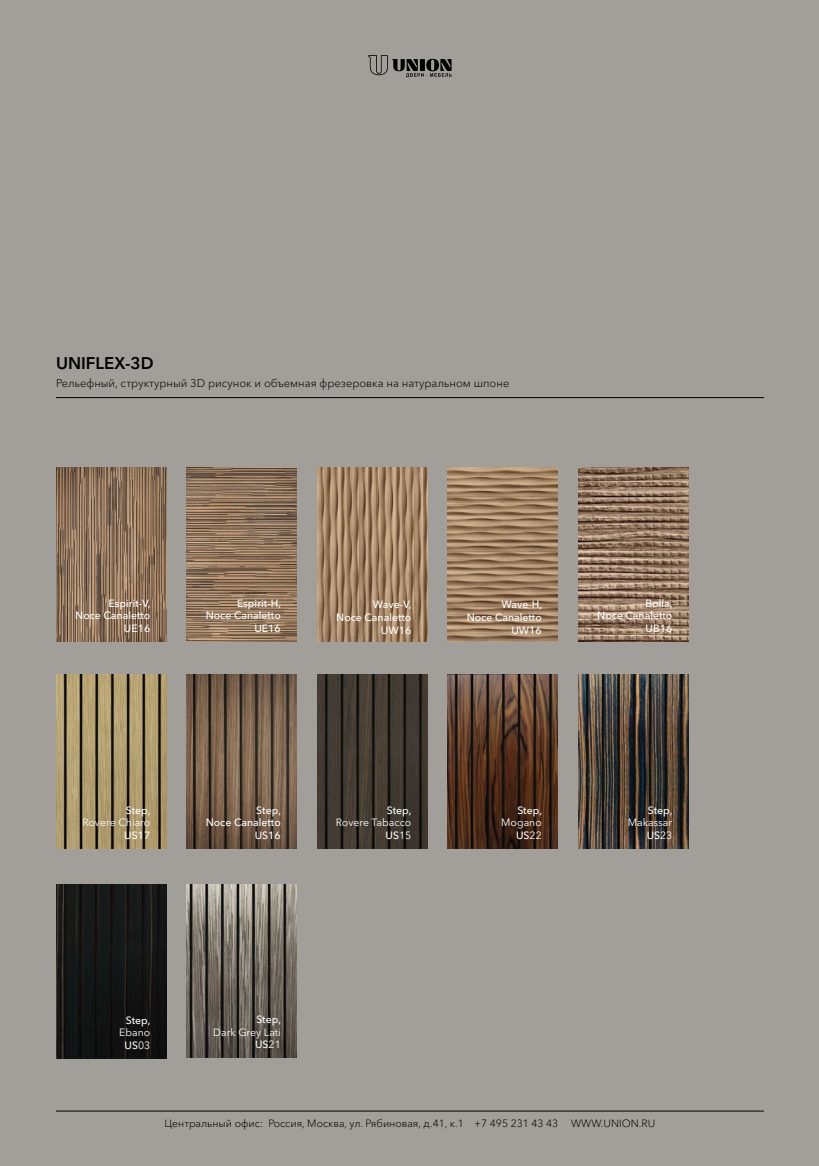
<style>
.page{position:relative;width:819px;height:1166px;background:#a29f9a}
.page>*{position:absolute;margin:0;border:0;box-sizing:border-box;transform-origin:0 0}
.t1{font:600 16.8px "Avenir Next Cyr";color:#000}
.t2{font:300 11.2px "Avenir Next Cyr";color:#000}
.t3{font:500 10.5px/12.6px "Avenir Next Cyr";color:#fff;text-align:right}
.t4{font:10.5px/12.6px "Avenir Next Cyr";color:#fff;text-align:right}
.t5{font:300 10.5px "Avenir Next Cyr";color:#000}
.s1{font-weight:500}
</style>
<div class="page">
<img style="left:56px;top:467px;width:110px;height:174px">
<img style="left:186px;top:467px;width:110px;height:174px">
<img style="left:317px;top:467px;width:110px;height:174px">
<img style="left:447px;top:467px;width:110px;height:174px">
<img style="left:578px;top:675px;width:110px;height:173px">
<img style="left:317px;top:675px;width:110px;height:173px">
<img style="left:186px;top:675px;width:110px;height:173px">
<img style="left:186px;top:884px;width:110px;height:173px">
<img style="left:447px;top:675px;width:110px;height:173px">
<img style="left:578px;top:467px;width:110px;height:174px">
<img style="left:56px;top:675px;width:110px;height:173px">
<img style="left:56px;top:884px;width:110px;height:174px">
<hr style="left:56px;top:1111px;width:707px;height:1px;background:#000">
<hr style="left:56px;top:397px;width:707px;height:1px;background:#000">
<svg style="left:368px;top:55px;width:83px;height:22px"></svg>
<h1 class="t1" style="left:56px;top:353px;width:99px">UNIFLEX-3D</h1>
<p class="t2" style="left:56px;top:376px;width:455px">Рельефный, структурный 3D рисунок и объемная фрезеровка на натуральном шпоне</p>
<p class="t3" style="left:75px;top:597px;width:77px">Espirit-V,<br>Noce Canaletto<br>UE16</p>
<p class="t3" style="left:206px;top:597px;width:77px">Espirit-H,<br>Noce Canaletto<br>UE16</p>
<p class="t3" style="left:336px;top:598px;width:77px">Wave-V,<br>Noce Canaletto<br>UW16</p>
<p class="t3" style="left:467px;top:598px;width:77px">Wave-H,<br>Noce Canaletto<br>UW16</p>
<p class="t3" style="left:597px;top:597px;width:77px">Bolla,<br>Noce Canaletto<br>UB16</p>
<p class="t3" style="left:126px;top:804px;width:26px">Step,</p>
<p class="t4" style="left:82px;top:816px;width:69px">Rovere Chiaro</p>
<p class="t3" style="left:124px;top:829px;width:27px">US17</p>
<p class="t3" style="left:206px;top:804px;width:77px">Step,<br>Noce Canaletto<br>US16</p>
<p class="t3" style="left:387px;top:804px;width:26px">Step,</p>
<p class="t4" style="left:336px;top:816px;width:77px">Rovere Tabacco<br><span class="s1">US</span>15</p>
<p class="t3" style="left:517px;top:804px;width:26px">Step,</p>
<p class="t4" style="left:501px;top:816px;width:42px">Mogano<br><span class="s1">US</span>22</p>
<p class="t3" style="left:647px;top:804px;width:26px">Step,</p>
<p class="t4" style="left:627px;top:816px;width:46px">Makassar<br><span class="s1">US</span>23</p>
<p class="t3" style="left:126px;top:1014px;width:26px">Step,</p>
<p class="t4" style="left:119px;top:1026px;width:33px;text-align:center">Ebano<br><span class="s1">US</span>03</p>
<p class="t3" style="left:256px;top:1013px;width:26px">Step,</p>
<p class="t4" style="left:213px;top:1026px;width:69px">Dark Grey Lati<br><span class="s1">US</span>21</p>
<p class="t5" style="left:164px;top:1117px;width:492px">Центральный офис: Россия, Москва, ул. Рябиновая, д.41, к.1 +7 495 231 43 43 WWW.UNION.RU</p>
</div>
